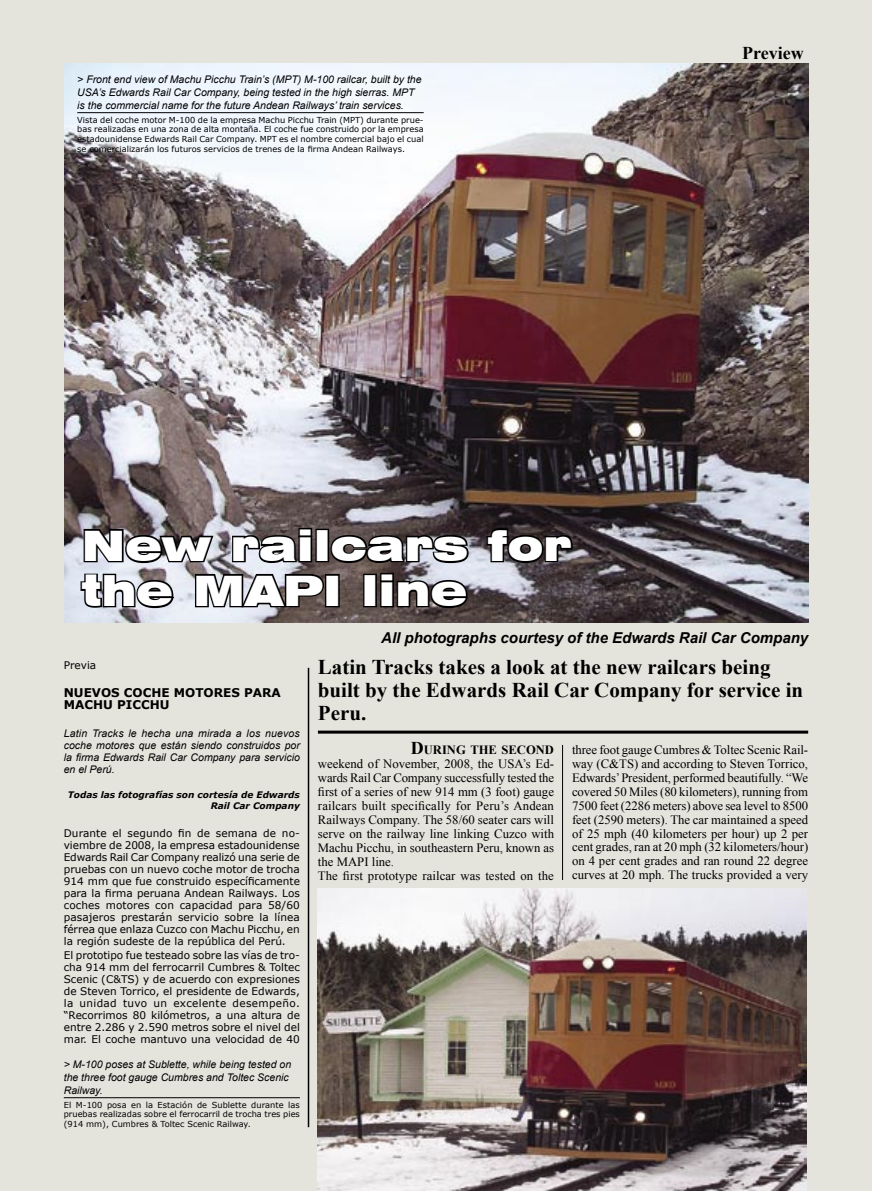
<style>
.page{position:relative;width:872px;height:1191px;background:#e4e3dc}
.page>*{position:absolute;margin:0;border:0;box-sizing:border-box;transform-origin:0 0}
.SUPER_TITULO_NOTA{font:900 expanded 42px/45px "Swiss 721 BT";color:#fff}
.copete{font:700 21px/23.2px "Times New Roman";color:#000}
.Sección{font:700 18px "Times New Roman";color:#000}
.Autor_de_Nota{font:italic 700 15px "Arial";color:#000}
.TEXTO_NOTA{font:12.75px/14px "Times New Roman";color:#000;text-align:justify}
.Comienzo{font:700 12.6px "Times New Roman";color:#000}
.Titulo_Texto_Castellano{font:700 12px/12px "Verdana";color:#000}
.TEXTO_CAST{font:10.5px/12px "Verdana";color:#000;text-align:justify}
.epigrafe{font:italic 10.5px/12.8px "Arial";color:#000}
.texto_recuadro_cast{font:italic 10.5px/12px "Arial";color:#000;text-align:justify}
.Autor_Castellano{font:italic 700 9px/10.8px "Verdana";color:#000;text-align:right}
.EpigCas{font:8.25px/9.8px "Verdana";color:#000;text-align:justify}
.s1{font-size:18px}
</style>
<div class="page">
<hr style="left:318px;top:730px;width:490px;height:3px;background:#000">
<img style="left:318px;top:889px;width:489px;height:302px">
<hr style="left:64px;top:1097px;width:236px;height:1px;background:#000">
<hr style="left:562px;top:745px;width:1px;height:135px;background:#000">
<hr style="left:308px;top:668px;width:1px;height:459px;background:#000">
<img style="left:64px;top:64px;width:744px;height:558px">
<svg style="left:485px;top:526px;width:89px;height:38px;background:#383234"></svg>
<svg style="left:79px;top:526px;width:391px;height:83px;background:#6e6a6e"></svg>
<hr style="left:77px;top:112px;width:347px;height:1px;background:#000">
<p class="epigrafe" style="left:77px;top:73px;width:346px">&gt; Front end view of Machu Picchu Train’s (MPT) M-100 railcar, built by the<br>USA’s Edwards Rail Car Company, being tested in the high sierras. MPT is the commercial name for the future Andean Railways’ train services.</p>
<p class="EpigCas" style="left:77px;top:114px;width:348px">Vista del coche motor M-100 de la empresa Machu Picchu Train (MPT) durante prue&shy;bas realizadas en una zona de alta montaña. El coche fue construido por la empresa estadounidense Edwards Rail Car Company. MPT es el nombre comercial bajo el cual se comercializarán los futuros servicios de trenes de la firma Andean Railways.</p>
<p class="SUPER_TITULO_NOTA" style="left:82px;top:523px;width:492px">New railcars for the MAPI line</p>
<p class="Sección" style="left:742px;top:41px;width:63px">Preview</p>
<p class="TEXTO_CAST" style="left:64px;top:658px;width:34px">Previa</p>
<p class="Titulo_Texto_Castellano" style="left:64px;top:686px;width:218px">NUEVOS COCHE MOTORES PARA<br>MACHU PICCHU</p>
<p class="texto_recuadro_cast" style="left:64px;top:727px;width:238px">Latin Tracks le hecha una mirada a los nuevos coche motores que están siendo construidos por la firma Edwards Rail Car Company para servicio en el Perú.</p>
<p class="Autor_Castellano" style="left:68px;top:789px;width:234px">Todas las fotografías son cortesía de Edwards<br>Rail Car Company</p>
<p class="TEXTO_CAST" style="left:64px;top:827px;width:238px">Durante el segundo fin de semana de no&shy;viembre de 2008, la empresa estadounidense Edwards Rail Car Company realizó una serie de pruebas con un nuevo coche motor de trocha 914 mm que fue construido específicamente para la firma peruana Andean Railways. Los coches motores con capacidad para 58/60 pasajeros prestarán servicio sobre la línea férrea que enlaza Cuzco con Machu Picchu, en la región sudeste de la república del Perú.</p>
<p class="TEXTO_CAST" style="left:64px;top:949px;width:238px">El prototipo fue testeado sobre las vías de tro&shy;cha 914 mm del ferrocarril Cumbres &amp; Toltec Scenic (C&amp;TS) y de acuerdo con expresiones de Steven Torrico, el presidente de Edwards, la unidad tuvo un excelente desempeño. “Recorrimos 80 kilómetros, a una altura de entre 2.286 y 2.590 metros sobre el nivel del mar. El coche mantuvo una velocidad de 40</p>
<p class="epigrafe" style="left:64px;top:1058px;width:229px">&gt; M-100 poses at Sublette, while being tested on the three foot gauge Cumbres and Toltec Scenic<br>Railway.</p>
<p class="EpigCas" style="left:64px;top:1099px;width:238px">El M-100 posa en la Estación de Sublette durante las pruebas realizadas sobre el ferrocarril de trocha tres pies (914 mm), Cumbres &amp; Toltec Scenic Railway.</p>
<p class="Autor_de_Nota" style="left:381px;top:628px;width:428px">All photographs courtesy of the Edwards Rail Car Company</p>
<p class="copete" style="left:318px;top:654px;width:487px">Latin Tracks takes a look at the new railcars being built by the Edwards Rail Car Company for service in<br>Peru.</p>
<p class="Comienzo" style="left:411px;top:741px;width:145px"><span class="s1">D</span>URING THE SECOND</p>
<p class="TEXTO_NOTA" style="left:318px;top:756px;width:238px">weekend of November, 2008, the USA’s Ed&shy;wards Rail Car Company successfully tested the first of a series of new 914 mm (3 foot) gauge railcars built specifically for Peru’s Andean Railways Company. The 58/60 seater cars will serve on the railway line linking Cuzco with Machu Picchu, in southeastern Peru, known as the MAPI line.</p>
<p class="TEXTO_NOTA" style="left:318px;top:868px;width:237px">The first prototype railcar was tested on the</p>
<p class="TEXTO_NOTA" style="left:572px;top:742px;width:238px">three foot gauge Cumbres &amp; Toltec Scenic Rail&shy;way (C&amp;TS) and according to Steven Torrico, Edwards’ President, performed beautifully. “We covered 50 Miles (80 kilometers), running from 7500 feet (2286 meters) above sea level to 8500 feet (2590 meters). The car maintained a speed of 25 mph (40 kilometers per hour) up 2 per cent grades, ran at 20 mph (32 kilometers/hour) on 4 per cent grades and ran round 22 degree curves at 20 mph. The trucks provided a very</p>
</div>
